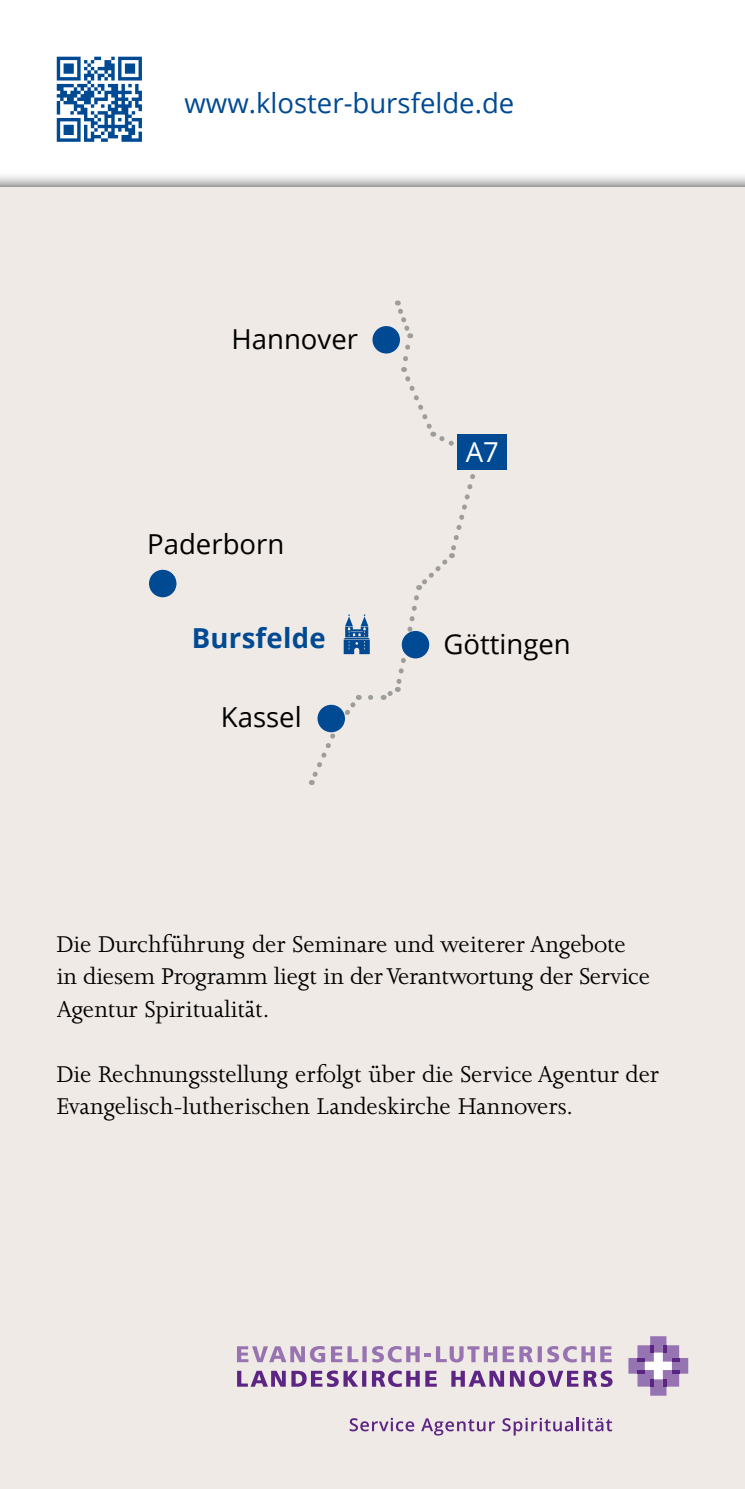
<style>
.page{position:relative;width:745px;height:1489px;background:#fff}
.page>*{position:absolute;margin:0;border:0;box-sizing:border-box;transform-origin:0 0}
.t1{font:27.5px "Open Sans";color:#000}
.t2{font:27.5px "Open Sans";color:#004a93}
.t3{font:700 27.5px "Open Sans";letter-spacing:.01em;color:#004a93}
.t4{font:27.5px "Open Sans";color:#fff}
.t5{font:26.25px/32.5px "Joanna MT Std";color:#000}
</style>
<div class="page">
<div style="left:0;top:187px;width:744px;height:1301px;background:#f0eae6"></div>
<svg style="left:57px;top:57px;width:85px;height:85px"></svg>
<svg style="left:379px;top:300px;width:102px;height:400px"></svg>
<svg style="left:309px;top:695px;width:61px;height:90px"></svg>
<svg style="left:343px;top:614px;width:26px;height:40px"></svg>
<div style="left:457px;top:434px;width:50px;height:35px;background:#004a93"></div>
<div style="left:372px;top:326px;width:28px;height:27px;background:#004a93;border-radius:50%"></div>
<div style="left:149px;top:569px;width:27px;height:28px;background:#004a93;border-radius:50%"></div>
<div style="left:401px;top:631px;width:28px;height:27px;background:#004a93;border-radius:50%"></div>
<div style="left:317px;top:704px;width:28px;height:28px;background:#004a93;border-radius:50%"></div>
<svg style="left:349px;top:1417px;width:65px;height:14px"></svg>
<svg style="left:421px;top:1418px;width:74px;height:17px"></svg>
<svg style="left:502px;top:1417px;width:109px;height:18px"></svg>
<svg style="left:237px;top:1370px;width:375px;height:16px"></svg>
<svg style="left:237px;top:1346px;width:374px;height:16px"></svg>
<svg style="left:628px;top:1336px;width:59px;height:59px"></svg>
<p class="t2" style="left:184px;top:84px;width:331px">www.kloster-bursfelde.de</p>
<p class="t1" style="left:231px;top:320px;width:128px">Hannover</p>
<p class="t1" style="left:147px;top:525px;width:138px">Paderborn</p>
<p class="t4" style="left:465px;top:433px;width:35px">A7</p>
<p class="t3" style="left:192px;top:618px;width:135px">Bursfelde</p>
<p class="t1" style="left:443px;top:625px;width:129px">Göttingen</p>
<p class="t1" style="left:221px;top:698px;width:82px">Kassel</p>
<p class="t5" style="left:57px;top:927px;width:594px">Die Durchführung der Seminare und weiterer Angebote in diesem Programm liegt in der Verantwortung der Service<br>Agentur Spiritualität.</p>
<p class="t5" style="left:57px;top:1057px;width:603px">Die Rechnungsstellung erfolgt über die Service Agentur der<br>Evangelisch-lutherischen Landeskirche Hannovers.</p>
</div>
